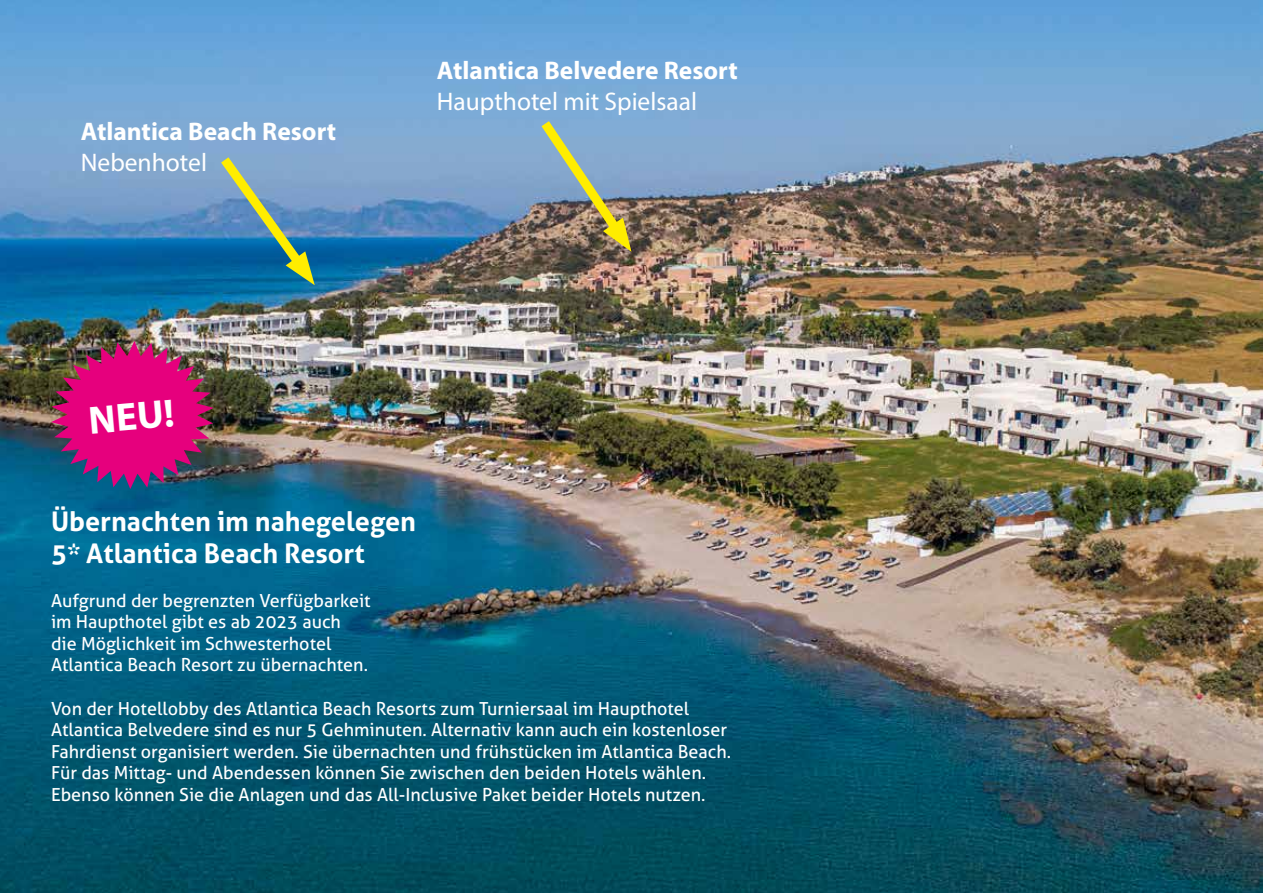
<style>
.page{position:relative;width:1263px;height:893px;background:#fff}
.page>*{position:absolute;margin:0;border:0;box-sizing:border-box;transform-origin:0 0}
.t1{font:700 39.45px "Myriad Pro";color:#fff}
.t2{font:700 27px/32.4px "Aller";color:#fff}
.t3{font:700 25.5px "Myriad Pro";color:#fff}
.t4{font:25.5px "Myriad Pro";color:#fff}
.t5{font:18px/21.6px "Aller";color:#fff}
</style>
<div class="page">
<img style="left:0;top:0;width:1263px;height:893px">
<svg style="left:212px;top:147px;width:104px;height:138px;background:#5f93a7"></svg>
<svg style="left:533px;top:111px;width:100px;height:141px;background:#8e9b95"></svg>
<img style="left:51px;top:341px;width:163px;height:148px">
<h3 class="t3" style="left:81px;top:115px;width:257px">Atlantica Beach Resort</h3>
<h3 class="t4" style="left:81px;top:147px;width:128px">Nebenhotel</h3>
<h1 class="t1" style="left:86px;top:395px;width:87px;rotate:-5deg">NEU!</h1>
<h3 class="t3" style="left:437px;top:54px;width:302px">Atlantica Belvedere Resort</h3>
<h3 class="t4" style="left:437px;top:86px;width:262px">Haupthotel mit Spielsaal</h3>
<h2 class="t2" style="left:51px;top:505px;width:367px">Übernachten im nahegelegen<br>5* Atlantica Beach Resort</h2>
<p class="t5" style="left:51px;top:589px;width:321px">Aufgrund der begrenzten Verfügbarkeit im Haupthotel gibt es ab 2023 auch die Möglichkeit im Schwesterhotel Atlantica Beach Resort zu übernachten.</p>
<p class="t5" style="left:51px;top:697px;width:682px">Von der Hotellobby des Atlantica Beach Resorts zum Turniersaal im Haupthotel Atlantica Belvedere sind es nur 5 Gehminuten. Alternativ kann auch ein kostenloser Fahrdienst organisiert werden. Sie übernachten und frühstücken im Atlantica Beach.<br>Für das Mittag- und Abendessen können Sie zwischen den beiden Hotels wählen.<br>Ebenso können Sie die Anlagen und das All-Inclusive Paket beider Hotels nutzen.</p>
</div>
